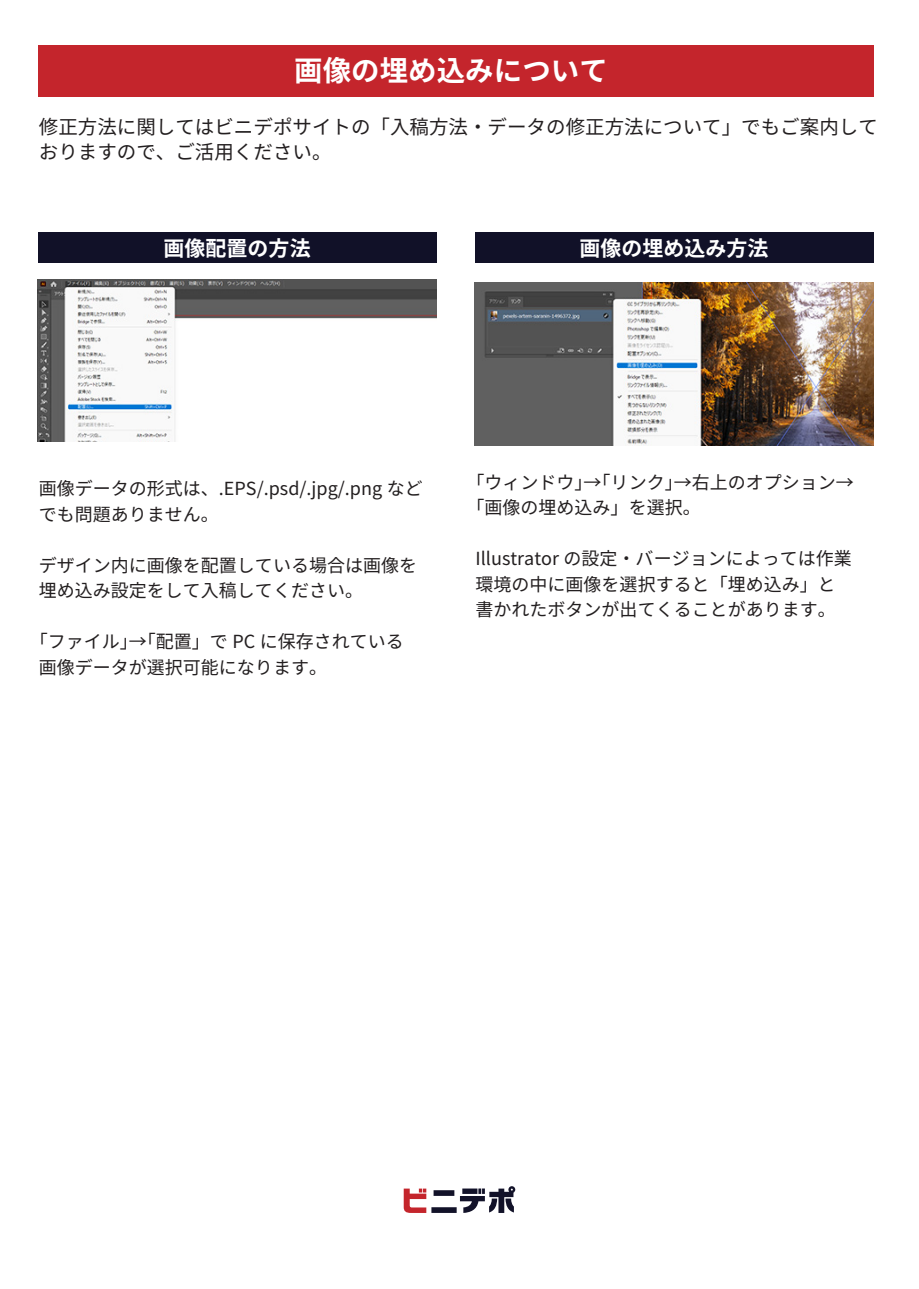
<style>
.page{position:relative;width:919px;height:1289px;background:#fff}
.page>*{position:absolute;margin:0;border:0;box-sizing:border-box;transform-origin:0 0}
.t1{font:700 28.5px "Noto Sans CJ Kjp";color:#fff}
.t2{font:700 21px "Noto Sans CJ Kjp";color:#fff}
.t3{font:19.5px/25.5px "Noto Sans CJ Kjp";color:#231f20}
.t4{font:18px/25.5px "Noto Sans CJ Kjp";color:#231f20}
</style>
<div class="page">
<div style="left:38px;top:45px;width:835px;height:52px;background:#c4252c"></div>
<div style="left:38px;top:232px;width:399px;height:30px;background:#111128"></div>
<img style="left:38px;top:279px;width:399px;height:162px">
<div style="left:474px;top:232px;width:399px;height:30px;background:#111128"></div>
<img style="left:474px;top:283px;width:399px;height:162px">
<svg style="left:403px;top:1186px;width:112px;height:26px"></svg>
<h1 class="t1" style="left:294px;top:54px;width:315px">画像の埋め込みについて</h1>
<p class="t3" style="left:39px;top:114px;width:840px">修正方法に関してはビニデポサイトの「入稿方法・データの修正方法について」でもご案内しておりますので、ご活用ください。</p>
<p class="t2" style="left:163px;top:236px;width:148px">画像配置の方法</p>
<p class="t2" style="left:579px;top:236px;width:190px">画像の埋め込み方法</p>
<p class="t4" style="left:39px;top:476px;width:385px">画像データの形式は、.EPS/.psd/.jpg/.png などでも問題ありません。</p>
<p class="t4" style="left:39px;top:553px;width:380px">デザイン内に画像を配置している場合は画像を埋め込み設定をして入稿してください。</p>
<p class="t4" style="left:39px;top:629px;width:366px;text-indent:-9px">「ファイル」→「配置」で PC に保存されている画像データが選択可能になります。</p>
<p class="t4" style="left:466px;top:469px;width:388px">「ウィンドウ」→「リンク」→右上のオプション→「画像の埋め込み」を選択。</p>
<p class="t4" style="left:475px;top:546px;width:377px">Illustrator の設定・バージョンによっては作業環境の中に画像を選択すると「埋め込み」と書かれたボタンが出てくることがあります。</p>
</div>
